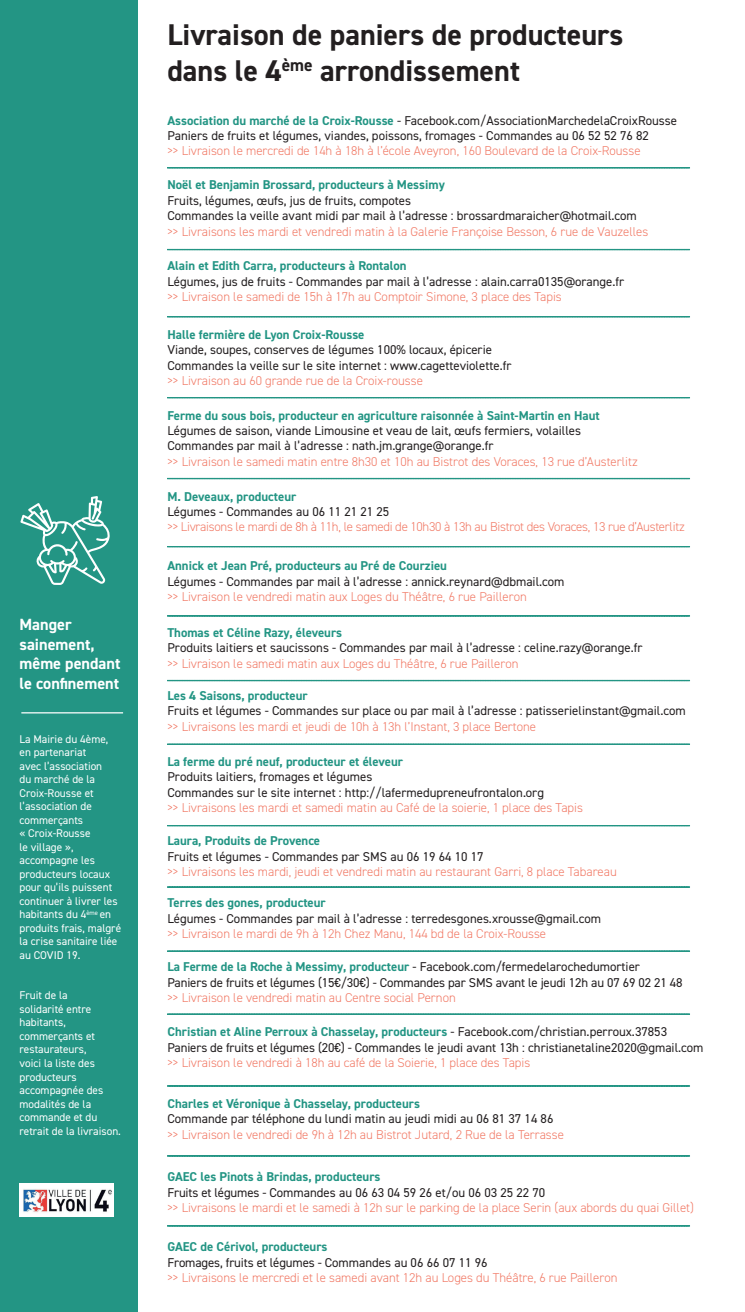
<style>
.page{position:relative;width:745px;height:1312px;background:#fff}
.page>*{position:absolute;margin:0;border:0;box-sizing:border-box;transform-origin:0 0}
.t1{font:700 30px/36.2px "DIN2014";color:#231f20}
.t2{font:700 16.25px/19.5px "DIN2014";color:#fff}
.t3{font:12.88px/15.4px "DIN2014";color:#231f20}
.t4{font:300 12.88px "DIN2014";color:#f17864}
.t5{font:700 12.88px "DIN2014";color:#239584}
.t6{font:300 12.88px "DIN2014";letter-spacing:-.02em;color:#f17864}
.t7{font:11.25px/13.5px "DIN2014";color:#fff}
.s1{font-weight:700;color:#239584}
</style>
<div class="page">
<div style="left:0;top:0;width:138px;height:1311px;background:#239584"></div>
<svg style="left:20px;top:496px;width:90px;height:89px"></svg>
<svg style="left:167px;top:167px;width:522px;height:2px"></svg>
<svg style="left:167px;top:249px;width:522px;height:1px"></svg>
<svg style="left:167px;top:316px;width:522px;height:1px"></svg>
<svg style="left:167px;top:397px;width:522px;height:1px"></svg>
<svg style="left:167px;top:477px;width:522px;height:2px"></svg>
<svg style="left:167px;top:546px;width:522px;height:1px"></svg>
<svg style="left:167px;top:615px;width:522px;height:1px"></svg>
<svg style="left:167px;top:679px;width:522px;height:2px"></svg>
<svg style="left:167px;top:743px;width:522px;height:2px"></svg>
<svg style="left:167px;top:825px;width:522px;height:1px"></svg>
<svg style="left:167px;top:886px;width:522px;height:1px"></svg>
<svg style="left:167px;top:950px;width:522px;height:1px"></svg>
<svg style="left:167px;top:1013px;width:522px;height:1px"></svg>
<svg style="left:167px;top:1085px;width:522px;height:1px"></svg>
<svg style="left:167px;top:1155px;width:522px;height:1px"></svg>
<svg style="left:167px;top:1225px;width:522px;height:1px"></svg>
<img style="left:19px;top:1183px;width:94px;height:33px">
<hr style="left:21px;top:712px;width:102px;height:1px;background:#fff">
<p class="t2" style="left:19px;top:614px;width:102px">Manger sainement, même pendant le confinement</p>
<p class="t7" style="left:19px;top:731px;width:103px">La Mairie du 4ème, en partenariat<br>avec l’association<br>du marché de la<br>Croix-Rousse et l’association de commerçants<br>« Croix-Rousse<br>le village », accompagne les producteurs locaux pour qu’ils puissent continuer à livrer les habitants du 4<sup>ème</sup> en produits frais, malgré la crise sanitaire liée au COVID 19.</p>
<p class="t7" style="left:19px;top:988px;width:103px">Fruit de la<br>solidarité entre habitants, commerçants et restaurateurs,<br>voici la liste des producteurs accompagnée des modalités de la commande et du retrait de la livraison.</p>
<h1 class="t1" style="left:167px;top:16px;width:457px">Livraison de paniers de producteurs dans le 4<sup>ème</sup> arrondissement</h1>
<p class="t3" style="left:167px;top:112px;width:511px"><span class="s1">Association du marché de la Croix-Rousse</span> - Facebook.com/AssociationMarchedelaCroixRousse<br>Paniers de fruits et légumes, viandes, poissons, fromages - Commandes au 06 52 52 76 82</p>
<p class="t4" style="left:167px;top:143px;width:474px">&gt;&gt; Livraison le mercredi de 14h à 18h à l’école Aveyron, 160 Boulevard de la Croix-Rousse</p>
<p class="t5" style="left:167px;top:176px;width:279px">Noël et Benjamin Brossard, producteurs à Messimy</p>
<p class="t3" style="left:167px;top:192px;width:470px">Fruits, légumes, œufs, jus de fruits, compotes<br>Commandes la veille avant midi par mail à l’adresse : brossardmaraicher@hotmail.com</p>
<p class="t4" style="left:167px;top:223px;width:482px">&gt;&gt; Livraisons les mardi et vendredi matin à la Galerie Françoise Besson, 6 rue de Vauzelles</p>
<p class="t5" style="left:167px;top:257px;width:240px">Alain et Edith Carra, producteurs à Rontalon</p>
<p class="t3" style="left:167px;top:273px;width:458px">Légumes, jus de fruits - Commandes par mail à l’adresse : alain.carra0135@orange.fr</p>
<p class="t4" style="left:167px;top:289px;width:395px">&gt;&gt; Livraison le samedi de 15h à 17h au Comptoir Simone, 3 place des Tapis</p>
<p class="t5" style="left:167px;top:326px;width:198px">Halle fermière de Lyon Croix-Rousse</p>
<p class="t3" style="left:167px;top:342px;width:345px">Viande, soupes, conserves de légumes 100% locaux, épicerie<br>Commandes la veille sur le site internet : www.cagetteviolette.fr</p>
<p class="t4" style="left:167px;top:372px;width:257px">&gt;&gt; Livraison au 60 grande rue de la Croix-rousse</p>
<p class="t5" style="left:167px;top:406px;width:433px">Ferme du sous bois, producteur en agriculture raisonnée à Saint-Martin en Haut</p>
<p class="t3" style="left:167px;top:422px;width:415px">Légumes de saison, viande Limousine et veau de lait, œufs fermiers, volailles<br>Commandes par mail à l’adresse : nath.jm.grange@orange.fr</p>
<p class="t4" style="left:167px;top:453px;width:471px">&gt;&gt; Livraison le samedi matin entre 8h30 et 10h au Bistrot des Voraces, 13 rue d’Austerlitz</p>
<p class="t5" style="left:167px;top:487px;width:130px">M. Deveaux, producteur</p>
<p class="t3" style="left:167px;top:503px;width:223px">Légumes - Commandes au 06 11 21 21 25</p>
<p class="t6" style="left:167px;top:519px;width:518px">&gt;&gt; Livraisons le mardi de 8h à 11h, le samedi de 10h30 à 13h au Bistrot des Voraces, 13 rue d’Austerlitz</p>
<p class="t5" style="left:167px;top:557px;width:281px">Annick et Jean Pré, producteurs au Pré de Courzieu</p>
<p class="t3" style="left:167px;top:573px;width:398px">Légumes - Commandes par mail à l’adresse : annick.reynard@dbmail.com</p>
<p class="t4" style="left:167px;top:588px;width:360px">&gt;&gt; Livraison le vendredi matin aux Loges du Théâtre, 6 rue Pailleron</p>
<p class="t5" style="left:167px;top:623px;width:176px">Thomas et Céline Razy, éleveurs</p>
<p class="t3" style="left:167px;top:639px;width:476px">Produits laitiers et saucissons - Commandes par mail à l’adresse : celine.razy@orange.fr</p>
<p class="t4" style="left:167px;top:655px;width:352px">&gt;&gt; Livraison le samedi matin aux Loges du Théâtre, 6 rue Pailleron</p>
<p class="t5" style="left:167px;top:687px;width:142px">Les 4 Saisons, producteur</p>
<p class="t3" style="left:167px;top:703px;width:519px">Fruits et légumes - Commandes sur place ou par mail à l’adresse : patisserielinstant@gmail.com</p>
<p class="t4" style="left:167px;top:718px;width:370px">&gt;&gt; Livraisons les mardi et jeudi de 10h à 13h l’Instant, 3 place Bertone</p>
<p class="t5" style="left:167px;top:752px;width:237px">La ferme du pré neuf, producteur et éleveur</p>
<p class="t3" style="left:167px;top:768px;width:378px">Produits laitiers, fromages et légumes<br>Commandes sur le site internet : http://lafermedupreneufrontalon.org</p>
<p class="t4" style="left:167px;top:799px;width:417px">&gt;&gt; Livraisons les mardi et samedi matin au Café de la soierie, 1 place des Tapis</p>
<p class="t5" style="left:167px;top:831px;width:154px">Laura, Produits de Provence</p>
<p class="t3" style="left:167px;top:848px;width:317px">Fruits et légumes - Commandes par SMS au 06 19 64 10 17</p>
<p class="t4" style="left:167px;top:863px;width:450px">&gt;&gt; Livraisons les mardi, jeudi et vendredi matin au restaurant Garri, 8 place Tabareau</p>
<p class="t5" style="left:167px;top:894px;width:160px">Terres des gones, producteur</p>
<p class="t3" style="left:167px;top:910px;width:435px">Légumes - Commandes par mail à l’adresse : terredesgones.xrousse@gmail.com</p>
<p class="t4" style="left:167px;top:925px;width:380px">&gt;&gt; Livraison le mardi de 9h à 12h Chez Manu, 144 bd de la Croix-Rousse</p>
<p class="t3" style="left:167px;top:958px;width:516px"><span class="s1">La Ferme de la Roche à Messimy, producteur</span> - Facebook.com/fermedelarochedumortier<br>Paniers de fruits et légumes (15€/30€) - Commandes par SMS avant le jeudi 12h au 07 69 02 21 48</p>
<p class="t4" style="left:167px;top:989px;width:290px">&gt;&gt; Livraison le vendredi matin au Centre social Pernon</p>
<p class="t3" style="left:167px;top:1023px;width:537px"><span class="s1">Christian et Aline Perroux à Chasselay, producteurs</span> - Facebook.com/christian.perroux.37853<br>Paniers de fruits et légumes (20€) - Commandes le jeudi avant 13h : christianetaline2020@gmail.com</p>
<p class="t4" style="left:167px;top:1054px;width:364px">&gt;&gt; Livraison le vendredi à 18h au café de la Soierie, 1 place des Tapis</p>
<p class="t5" style="left:167px;top:1094px;width:254px">Charles et Véronique à Chasselay, producteurs</p>
<p class="t3" style="left:167px;top:1110px;width:387px">Commande par téléphone du lundi matin au jeudi midi au 06 81 37 14 86</p>
<p class="t4" style="left:167px;top:1126px;width:397px">&gt;&gt; Livraison le vendredi de 9h à 12h au Bistrot Jutard, 2 Rue de la Terrasse</p>
<p class="t5" style="left:167px;top:1168px;width:214px">GAEC les Pinots à Brindas, producteurs</p>
<p class="t3" style="left:167px;top:1184px;width:379px">Fruits et légumes - Commandes au 06 63 04 59 26 et/ou 06 03 25 22 70</p>
<p class="t4" style="left:167px;top:1199px;width:528px">&gt;&gt; Livraisons le mardi et le samedi à 12h sur le parking de la place Serin (aux abords du quai Gillet)</p>
<p class="t5" style="left:167px;top:1238px;width:161px">GAEC de Cérivol, producteurs</p>
<p class="t3" style="left:167px;top:1254px;width:321px">Fromages, fruits et légumes - Commandes au 06 66 07 11 96</p>
<p class="t4" style="left:167px;top:1269px;width:451px">&gt;&gt; Livraisons le mercredi et le samedi avant 12h au Loges du Théâtre, 6 rue Pailleron</p>
</div>
